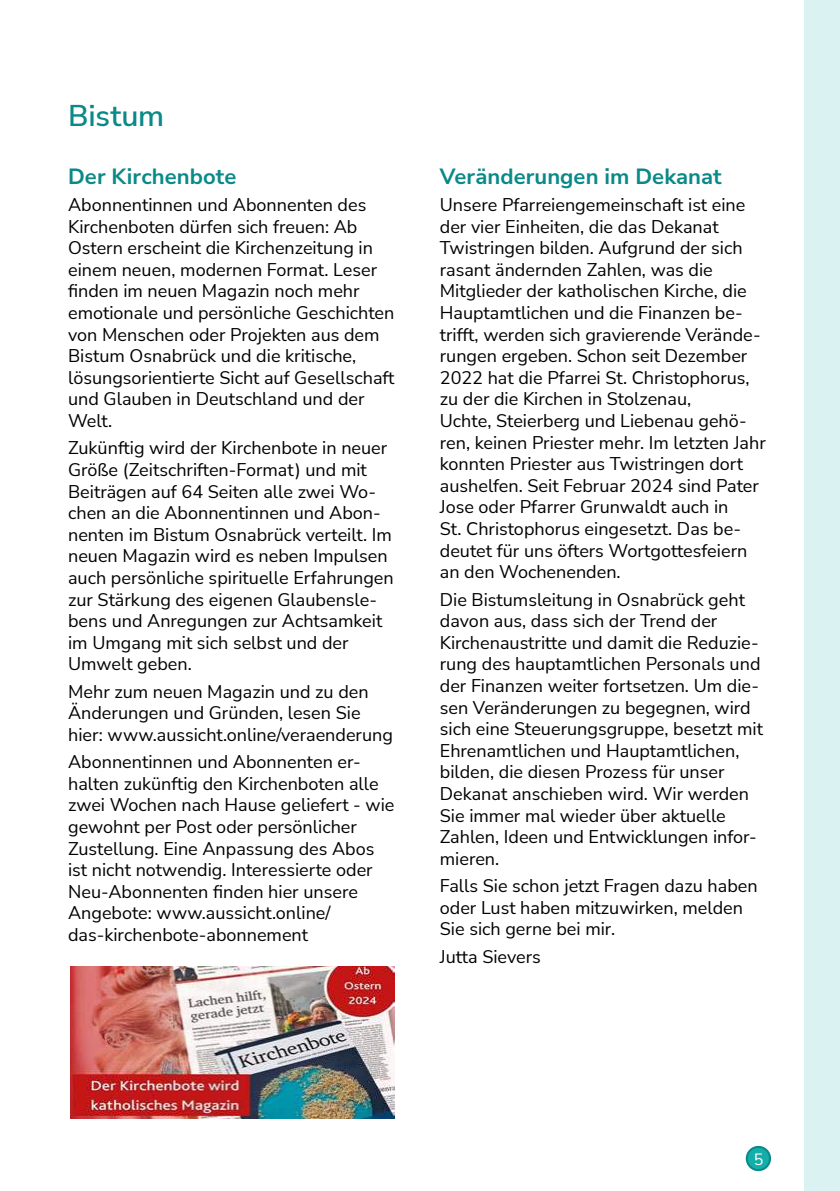
<style>
.page{position:relative;width:840px;height:1191px;background:#fff}
.page>*{position:absolute;margin:0;border:0;box-sizing:border-box;transform-origin:0 0}
.t1{font:600 30px "Nunito Sans";color:#098987}
.t2{font:700 22px "Nunito Sans";letter-spacing:.005em;color:#098987}
.t3{font:18px/21.6px "Nunito Sans";color:#000}
.t4{font:16px "Nunito Sans";color:#fff}
</style>
<div class="page">
<div style="left:746px;top:1146px;width:23px;height:24px;background:#14adaa;border-radius:50%"></div>
<div style="left:745px;top:1145px;width:25px;height:26px;border:2px solid #098987;border-radius:50%"></div>
<div style="left:803px;top:0;width:36px;height:1191px;background:#dbf2f2"></div>
<img style="left:71px;top:966px;width:323px;height:152px">
<h1 class="t1" style="left:68px;top:104px;width:98px">Bistum</h1>
<p class="t2" style="left:68px;top:164px;width:170px">Der Kirchenbote</p>
<p class="t3" style="left:68px;top:194px;width:327px">Abonnentinnen und Abonnenten des Kirchenboten dürfen sich freuen: Ab Ostern erscheint die Kirchenzeitung in einem neuen, modernen Format. Leser finden im neuen Magazin noch mehr emotionale und persönliche Geschichten von Menschen oder Projekten aus dem Bistum Osnabrück und die kritische, lösungsorientierte Sicht auf Gesellschaft und Glauben in Deutschland und der Welt.</p>
<p class="t3" style="left:68px;top:437px;width:327px">Zukünftig wird der Kirchenbote in neuer Größe (Zeitschriften-Format) und mit Beiträgen auf 64 Seiten alle zwei Wo&shy;chen an die Abonnentinnen und Abon&shy;nenten im Bistum Osnabrück verteilt. Im neuen Magazin wird es neben Impulsen auch persönliche spirituelle Erfahrungen zur Stärkung des eigenen Glaubensle&shy;bens und Anregungen zur Achtsamkeit im Umgang mit sich selbst und der Umwelt geben.</p>
<p class="t3" style="left:68px;top:680px;width:326px">Mehr zum neuen Magazin und zu den<br>Änderungen und Gründen, lesen Sie hier: www.aussicht.online/veraenderung</p>
<p class="t3" style="left:68px;top:751px;width:328px">Abonnentinnen und Abonnenten er&shy;halten zukünftig den Kirchenboten alle zwei Wochen nach Hause geliefert - wie gewohnt per Post oder persönlicher Zustellung. Eine Anpassung des Abos ist nicht notwendig. Interessierte oder Neu-Abonnenten finden hier unsere Angebote: www.aussicht.online/ das-kirchenbote-abonnement</p>
<p class="t2" style="left:439px;top:164px;width:283px">Veränderungen im Dekanat</p>
<p class="t3" style="left:439px;top:194px;width:327px">Unsere Pfarreiengemeinschaft ist eine der vier Einheiten, die das Dekanat Twistringen bilden. Aufgrund der sich rasant ändernden Zahlen, was die Mitglieder der katholischen Kirche, die Hauptamtlichen und die Finanzen be&shy;trifft, werden sich gravierende Verände&shy;rungen ergeben. Schon seit Dezember 2022 hat die Pfarrei St. Christophorus, zu der die Kirchen in Stolzenau,<br>Uchte, Steierberg und Liebenau gehö&shy;ren, keinen Priester mehr. Im letzten Jahr konnten Priester aus Twistringen dort aushelfen. Seit Februar 2024 sind Pater Jose oder Pfarrer Grunwaldt auch in<br>St. Christophorus eingesetzt. Das be&shy;deutet für uns öfters Wortgottesfeiern an den Wochenenden.</p>
<p class="t3" style="left:439px;top:588px;width:324px">Die Bistumsleitung in Osnabrück geht davon aus, dass sich der Trend der Kirchenaustritte und damit die Reduzie&shy;rung des hauptamtlichen Personals und der Finanzen weiter fortsetzen. Um die&shy;sen Veränderungen zu begegnen, wird sich eine Steuerungsgruppe, besetzt mit Ehrenamtlichen und Hauptamtlichen, bilden, die diesen Prozess für unser Dekanat anschieben wird. Wir werden Sie immer mal wieder über aktuelle Zahlen, Ideen und Entwicklungen infor&shy;mieren.</p>
<p class="t3" style="left:439px;top:875px;width:319px">Falls Sie schon jetzt Fragen dazu haben oder Lust haben mitzuwirken, melden<br>Sie sich gerne bei mir.</p>
<p class="t3" style="left:439px;top:945px;width:102px">Jutta Sievers</p>
<p class="t4" style="left:753px;top:1150px;width:11px">5</p>
</div>
